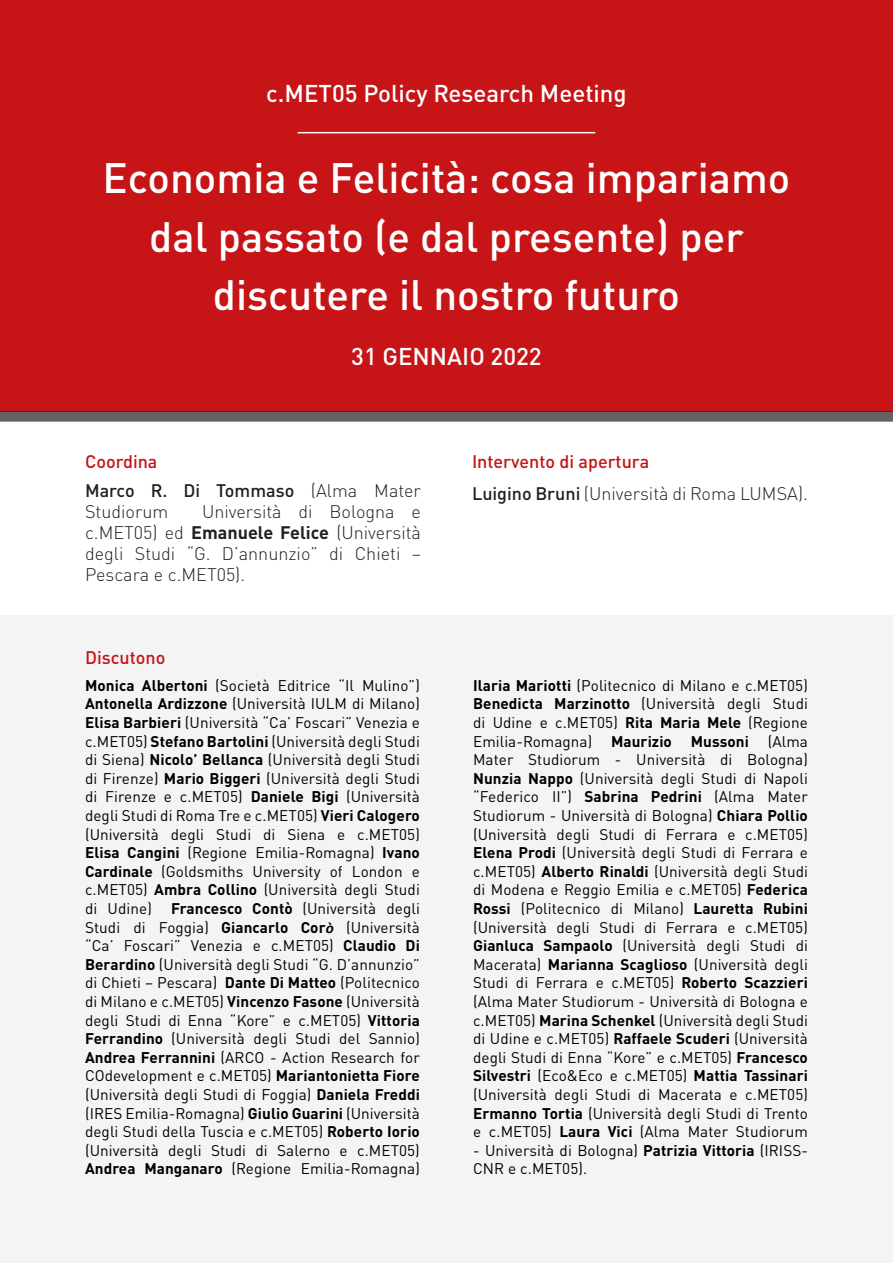
<style>
.page{position:relative;width:893px;height:1263px;background:#fff}
.page>*{position:absolute;margin:0;border:0;box-sizing:border-box;transform-origin:0 0}
.t1{font:500 42px/58.5px "DIN Pro";color:#fff;text-align:center}
.t2{font:500 24px "DIN Pro";color:#fff}
.t3{font:300 18px/21px "DIN Pro";color:#231f20}
._1col{font:500 18px "DIN Pro";color:#c61417}
.t4{font:15.3px/18.6px "DIN Pro";letter-spacing:.005em;color:#000;text-align:justify}
.s1{font-weight:500}
.s2{font-weight:700}
.s3{font-family:"Calibri";font-weight:700;font-style:italic}
</style>
<div class="page">
<div style="left:0;top:615px;width:893px;height:648px;background:#f4f4f4"></div>
<div style="left:0;top:0;width:893px;height:411px;background:#c61417"></div>
<div style="left:0;top:411px;width:893px;height:11px;background:#656263"></div>
<hr style="left:298px;top:132px;width:297px;height:1px;background:#fff">
<p class="t2" style="left:266px;top:74px;width:362px">c.MET05 Policy Research Meeting</p>
<p class="t1" style="left:102px;top:144px;width:689px">Economia e Felicità: cosa impariamo dal passato (e dal presente) per discutere il nostro futuro</p>
<p class="t2" style="left:351px;top:337px;width:192px">31 GENNAIO 2022</p>
<p class="_1col" style="left:85px;top:447px;width:74px">Coordina</p>
<p class="t3" style="left:85px;top:479px;width:337px"><span class="s1">Marco R. Di Tommaso</span> (Alma Mater<br>Studiorum</p>
<p class="t3" style="left:85px;top:500px;width:337px;text-align:justify;text-indent:117px">Università di Bologna e c.MET05) ed <span class="s2">Emanuele Felice</span> (Università degli Studi “G. D’annunzio” di Chieti – Pescara e c.MET05).</p>
<p class="_1col" style="left:85px;top:642px;width:82px">Discutono</p>
<p class="t4" style="left:85px;top:674px;width:336px"><span class="s2">Monica Albertoni</span> (Società Editrice “Il Mulino”)<br><span class="s2">Antonella Ardizzone</span> (Università IULM di Milano)<br><span class="s2">Elisa Barbieri</span> (Università “Ca’ Foscari” Venezia e c.MET05) <span class="s2">Stefano Bartolini</span> (Università degli Studi di Siena) <span class="s2">Nicolo’ Bellanca</span> (Università degli Studi di Firenze) <span class="s2">Mario Biggeri</span> (Università degli Studi di Firenze e c.MET05) <span class="s2">Daniele Bigi</span> (Università degli Studi di Roma Tre e c.MET05) <span class="s2">Vieri Calogero </span>(Università degli Studi di Siena e c.MET05)<br><span class="s2">Elisa Cangini</span> (Regione Emilia-Romagna) <span class="s2">Ivano Cardinale</span> (Goldsmiths University of London e c.MET05) <span class="s2">Ambra Collino</span> (Università degli Studi di Udine)</p>
<p class="t4" style="left:85px;top:898px;width:336px;text-indent:86px"><span class="s2">Francesco Contò</span> (Università degli Studi di Foggia) <span class="s2">Giancarlo Cor</span><span class="s3">ò</span> (Università “Ca’ Foscari” Venezia e c.MET05) <span class="s2">Claudio Di Berardino</span> (Università degli Studi “G. D’annunzio” di Chieti – Pescara) <span class="s2">Dante Di Matteo</span> (Politecnico di Milano e c.MET05) <span class="s2">Vincenzo Fasone</span> (Università degli Studi di Enna “Kore” e c.MET05) <span class="s2">Vittoria Ferrandino</span> (Università degli Studi del Sannio)<br><span class="s2">Andrea Ferrannini</span> (ARCO - Action Research for COdevelopment e c.MET05) <span class="s2">Mariantonietta Fiore </span>(Università degli Studi di Foggia) <span class="s2">Daniela Freddi </span>(IRES Emilia-Romagna) <span class="s2">Giulio Guarini</span> (Università degli Studi della Tuscia e c.MET05) <span class="s2">Roberto Iorio </span>(Università degli Studi di Salerno e c.MET05)<br><span class="s2">Andrea Manganaro</span> (Regione Emilia-Romagna)</p>
<p class="_1col" style="left:472px;top:447px;width:179px">Intervento di apertura</p>
<p class="t3" style="left:472px;top:482px;width:337px"><span class="s1">Luigino Bruni</span> (Università di Roma LUMSA).</p>
<p class="t4" style="left:473px;top:674px;width:336px"><span class="s2">Ilaria Mariotti</span> (Politecnico di Milano e c.MET05)<br><span class="s2">Benedicta Marzinotto</span> (Università degli Studi di Udine e c.MET05) <span class="s2">Rita Maria Mele</span> (Regione Emilia-Romagna) <span class="s2">Maurizio Mussoni</span> (Alma Mater Studiorum - Università di Bologna)<br><span class="s2">Nunzia Nappo</span> (Università degli Studi di Napoli “Federico II”) <span class="s2">Sabrina Pedrini</span> (Alma Mater Studiorum - Università di Bologna) <span class="s2">Chiara Pollio </span>(Università degli Studi di Ferrara e c.MET05)<br><span class="s2">Elena Prodi</span> (Università degli Studi di Ferrara e c.MET05) <span class="s2">Alberto Rinaldi</span> (Università degli Studi di Modena e Reggio Emilia e c.MET05) <span class="s2">Federica Rossi</span> (Politecnico di Milano) <span class="s2">Lauretta Rubini </span>(Università degli Studi di Ferrara e c.MET05)<br><span class="s2">Gianluca Sampaolo</span> (Università degli Studi di Macerata) <span class="s2">Marianna Scaglioso</span> (Università degli Studi di Ferrara e c.MET05) <span class="s2">Roberto Scazzieri </span>(Alma Mater Studiorum - Università di Bologna e c.MET05) <span class="s2">Marina Schenkel</span> (Università degli Studi di Udine e c.MET05) <span class="s2">Raffaele Scuderi</span> (Università degli Studi di Enna “Kore” e c.MET05) <span class="s2">Francesco Silvestri</span> (Eco&amp;Eco e c.MET05) <span class="s2">Mattia Tassinari </span>(Università degli Studi di Macerata e c.MET05)<br><span class="s2">Ermanno Tortia</span> (Università degli Studi di Trento e c.MET05) <span class="s2">Laura Vici</span> (Alma Mater Studiorum</p>
<p class="t4" style="left:473px;top:1139px;width:336px">- Università di Bologna) <span class="s2">Patrizia Vittoria</span> (IRISS-<br>CNR e c.MET05).</p>
</div>
